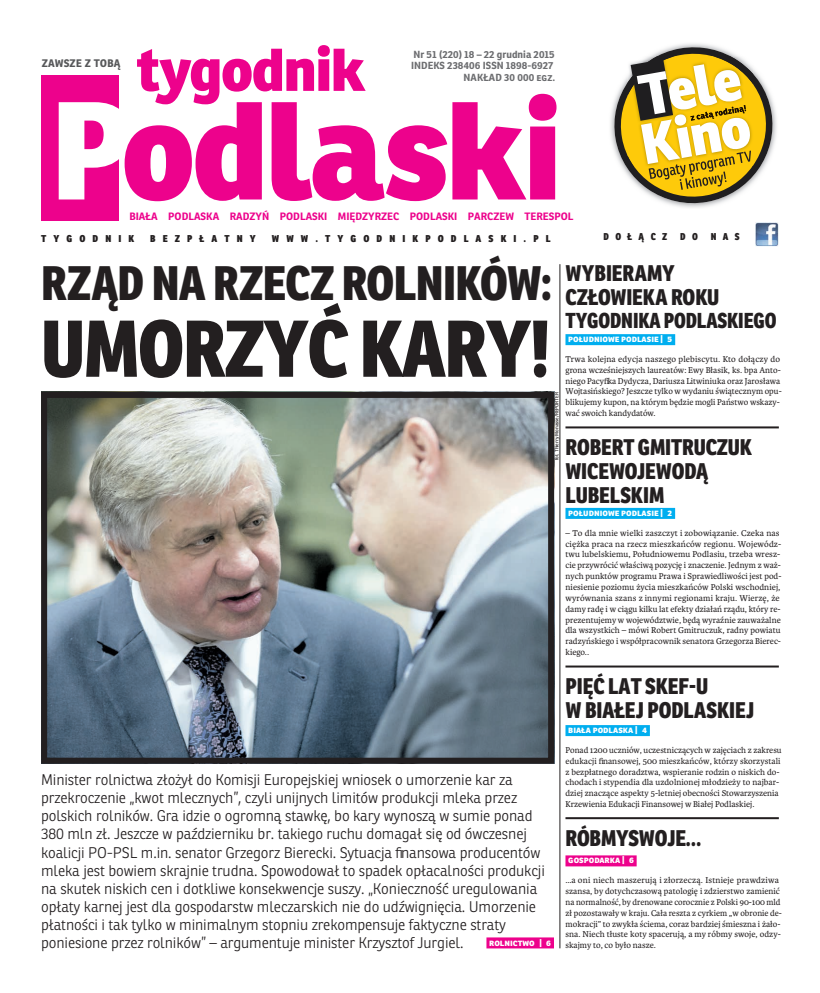
<style>
.page{position:relative;width:820px;height:993px;background:#fff}
.page>*{position:absolute;margin:0;border:0;box-sizing:border-box;transform-origin:0 0}
.t1{font:800 135.2px "Ronnia";color:#ed028c}
.t2{font:800 78px "Ronnia Cond";letter-spacing:-.015em;color:#231f20}
.t3{font:800 58.6px "Ronnia";color:#ed028c}
.t4{font:800 47px "Ronnia Cond";letter-spacing:-.015em;color:#231f20}
.t5{font:800 22px/24px "Ronnia Cond";letter-spacing:-.005em;color:#231f20}
.t6{font:800 21px "Ronnia Cond";letter-spacing:-.005em;color:#231f20;scale:.95 1}
.t7{font:300 15px/18px "Ronnia";letter-spacing:-.01em;color:#231f20}
.t8{font:700 13px "Ronnia";color:#57585a;scale:.95 1}
.t9{font:700 10.4px "Ronnia";color:#ed028c}
.t10{font:700 10px/11.5px "Ronnia";color:#6c6d70;text-align:right}
.t11{font:800 9.6px "Ronnia Cond";letter-spacing:.72em;color:#231f20}
.t12{font:9px/10.9px "Karmina";color:#231f20}
.t13{font:800 9px "Ronnia";color:#fff}
.t14{font:5px "Ronnia";letter-spacing:-.02em;color:#231f20}
.s1{color:#fff}
.s2{font-family:"Ronnia";font-weight:800;color:#fff}
</style>
<div class="page">
<div style="left:486px;top:937px;width:67px;height:11px;background:#ed028c"></div>
<div style="left:41px;top:75px;width:78px;height:146px;background:#ed028c"></div>
<img style="left:755px;top:223px;width:23px;height:23px">
<img style="left:610px;top:43px;width:167px;height:165px">
<svg style="left:611px;top:44px;width:163px;height:162px"></svg>
<div style="left:565px;top:334px;width:110px;height:11px;background:#00aeef"></div>
<hr style="left:565px;top:426px;width:213px;height:2px;background:#231f20">
<div style="left:565px;top:507px;width:109px;height:11px;background:#00aeef"></div>
<hr style="left:565px;top:665px;width:213px;height:2px;background:#231f20">
<div style="left:565px;top:724px;width:84px;height:11px;background:#00aeef"></div>
<hr style="left:559px;top:264px;width:1px;height:684px;background:#231f20">
<hr style="left:565px;top:816px;width:213px;height:2px;background:#231f20">
<div style="left:565px;top:855px;width:71px;height:11px;background:#ed028c"></div>
<img style="left:48px;top:399px;width:499px;height:357px">
<div style="left:41px;top:392px;width:513px;height:371px;border:6px solid #231f20"></div>
<p class="t3" style="left:137px;top:49px;width:229px">tygodnik</p>
<p class="t10" style="left:411px;top:50px;width:146px">Nr 51 (220) 18 – 22 grudnia 2015<br>INDEKS 238406 ISSN 1898-6927<br>NAKŁAD 30 000 egz.</p>
<p class="t8" style="left:42px;top:58px;width:84px">zawsze z tobą</p>
<p class="t1" style="left:50px;top:102px;width:513px"><span class="s1">P</span>odlaski</p>
<p class="t9" style="left:129px;top:212px;width:445px">BIAŁA PODLASKA RADZYŃ PODLASKI MIĘDZYRZEC PODLASKI PARCZEW TERESPOL</p>
<p class="t11" style="left:41px;top:235px;width:94px">TYGODNIK</p>
<p class="t11" style="left:150px;top:235px;width:107px">BEZPŁATNY</p>
<p class="t11" style="left:272px;top:235px;width:280px">WWW.TYGODNIKPODLASKI.PL</p>
<p class="t11" style="left:603px;top:233px;width:65px">DOŁĄCZ</p>
<p class="t11" style="left:680px;top:233px;width:19px">D O</p>
<p class="t11" style="left:710px;top:233px;width:30px">NAS</p>
<p class="t5" style="left:565px;top:263px;width:155px">WYBIERAMY<br>CZŁOWIEKA ROKU</p>
<p class="t6" style="left:565px;top:312px;width:223px">TYGODNIKA PODLASKIEGO</p>
<p class="t12" style="left:565px;top:330px;width:216px;line-height:19.7px;text-indent:3px"><span class="s2">południowe podlasie | 5<br></span>Trwa kolejna edycja naszego plebiscytu. Kto dołączy do</p>
<p class="t12" style="left:565px;top:365px;width:218px">grona wcześniejszych laureatów: Ewy Błasik, ks. bpa Anto&shy;niego Pacyfika Dydycza, Dariusza Litwiniuka oraz Jarosława Wojtasińskiego? Jeszcze tylko w wydaniu świątecznym opu&shy;blikujemy kupon, na którym będzie mogli Państwo wskazy&shy;wać swoich kandydatów.</p>
<p class="t5" style="left:565px;top:436px;width:188px">ROBERT GMITRUCZUK<br>WICEWOJEWODĄ<br>LUBELSKIM</p>
<p class="t13" style="left:568px;top:509px;width:105px">południowe podlasie | 2</p>
<p class="t12" style="left:565px;top:528px;width:217px">– To dla mnie wielki zaszczyt i zobowiązanie. Czeka nas ciężka praca na rzecz mieszkańców regionu. Wojewódz&shy;twu lubelskiemu, Południowemu Podlasiu, trzeba wresz&shy;cie przywrócić właściwą pozycję i znaczenie. Jednym z waż&shy;nych punktów programu Prawa i Sprawiedliwości jest pod&shy;niesienie poziomu życia mieszkańców Polski wschodniej, wyrównania szans z innymi regionami kraju. Wierzę, że damy radę i w ciągu kilku lat efekty działań rządu, który re&shy;prezentujemy w województwie, będą wyraźnie zauważalne dla wszystkich – mówi Robert Gmitruczuk, radny powiatu radzyńskiego i współpracownik senatora Grzegorza Bierec&shy;kiego..</p>
<p class="t5" style="left:565px;top:675px;width:190px">PIĘĆ LAT SKEF-U<br>W BIAŁEJ PODLASKIEJ</p>
<p class="t12" style="left:565px;top:720px;width:218px;line-height:19.7px;text-indent:3px"><span class="s2">biała podlaska | 4<br></span>Ponad 1200 uczniów, uczestniczących w zajęciach z zakresu</p>
<p class="t12" style="left:565px;top:755px;width:216px">edukacji finansowej, 500 mieszkańców, którzy skorzystali z bezpłatnego doradztwa, wspieranie rodzin o niskich do&shy;chodach i stypendia dla uzdolnionej młodzieży to najbar&shy;dziej znaczące aspekty 5-letniej obecności Stowarzyszenia Krzewienia Edukacji Finansowej w Białej Podlaskiej.</p>
<p class="t5" style="left:565px;top:827px;width:137px">RÓBMY SWOJE…</p>
<p class="t12" style="left:565px;top:851px;width:215px;line-height:19.7px;text-indent:3px"><span class="s2">gospodarka | 6<br></span>…a oni niech maszerują i złorzeczą. Istnieje prawdziwa</p>
<p class="t12" style="left:565px;top:886px;width:218px">szansa, by dotychczasową patologię i zdzierstwo zamienić na normalność, by drenowane corocznie z Polski 90-100 mld zł pozostawały w kraju. Cała reszta z cyrkiem „w obronie de&shy;mokracji” to zwykła ściema, coraz bardziej śmieszna i żało&shy;sna. Niech tłuste koty spacerują, a my róbmy swoje, odzy&shy;skajmy to, co było nasze.</p>
<p class="t4" style="left:41px;top:266px;width:513px">RZĄD NA RZECZ ROLNIKÓW:</p>
<p class="t2" style="left:41px;top:320px;width:510px">UMORZYĆ KARY!</p>
<p class="t14" style="left:553px;top:460px;width:70px;rotate:-90deg">fot. Thierry Monasse/REPORTER</p>
<p class="t7" style="left:41px;top:770px;width:505px">Minister rolnictwa złożył do Komisji Europejskiej wniosek o umorzenie kar za przekroczenie „kwot mlecznych”, czyli unijnych limitów produkcji mleka przez polskich rolników. Gra idzie o ogromną stawkę, bo kary wynoszą w sumie ponad 380 mln zł. Jeszcze w październiku br. takiego ruchu domagał się od ówczesnej koalicji PO-PSL m.in. senator Grzegorz Bierecki. Sytuacja finansowa producentów mleka jest bowiem skrajnie trudna. Spowodował to spadek opłacalności produkcji na skutek niskich cen i dotkliwe konsekwencje suszy. „Konieczność uregulowania opłaty karnej jest dla gospodarstw mleczarskich nie do udźwignięcia. Umorzenie płatności i tak tylko w minimalnym stopniu zrekompensuje faktyczne straty poniesione przez rolników” – argumentuje minister Krzysztof Jurgiel.</p>
<p class="t13" style="left:489px;top:938px;width:63px">rolnictwo | 6</p>
</div>
